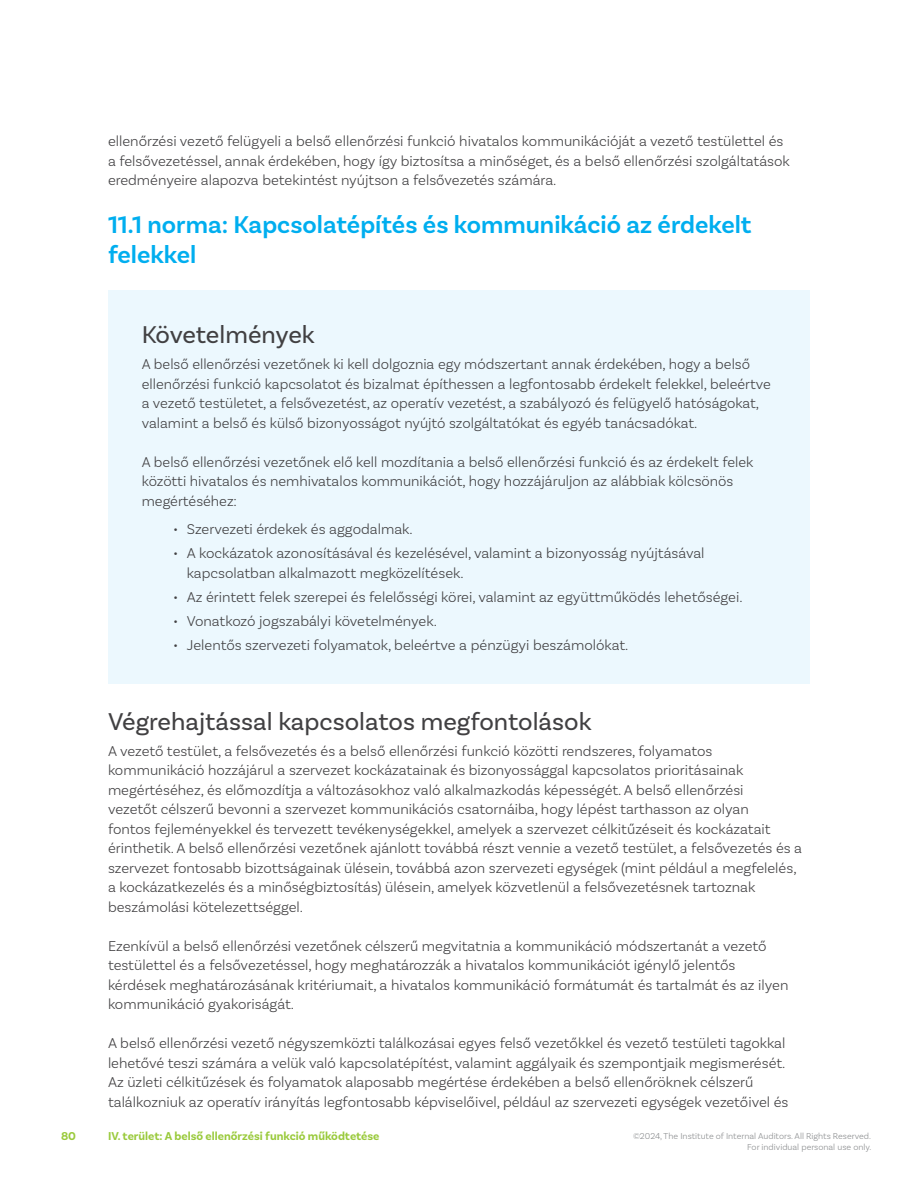
<style>
.page{position:relative;width:918px;height:1188px;background:#fff}
.page>*{position:absolute;margin:0;border:0;box-sizing:border-box;transform-origin:0 0}
.t1{font:600 25.5px/30px "Basic Sans";color:#00aeef}
.t2{font:25.5px "Basic Sans";color:#414042}
.t3{font:300 15px/19.5px "Basic Sans";color:#414042}
.t4{font:700 12px "Basic Sans";color:#9aca3c}
.t5{font:300 9px/10.8px "Basic Sans";color:#8a8c8e;text-align:right}
</style>
<div class="page">
<div style="left:108px;top:290px;width:702px;height:394px;background:#ecf8fe"></div>
<p class="t3" style="left:108px;top:131px;width:683px">ellenőrzési vezető felügyeli a belső ellenőrzési funkció hivatalos kommunikációját a vezető testülettel és a felsővezetéssel, annak érdekében, hogy így biztosítsa a minőséget, és a belső ellenőrzési szolgáltatások eredményeire alapozva betekintést nyújtson a felsővezetés számára.</p>
<h1 class="t1" style="left:108px;top:210px;width:645px">11.1 norma: Kapcsolatépítés és kommunikáció az érdekelt felekkel</h1>
<h1 class="t2" style="left:142px;top:319px;width:175px">Követelmények</h1>
<p class="t3" style="left:142px;top:354px;width:631px">A belső ellenőrzési vezetőnek ki kell dolgoznia egy módszertant annak érdekében, hogy a belső ellenőrzési funkció kapcsolatot és bizalmat építhessen a legfontosabb érdekelt felekkel, beleértve a vezető testületet, a felsővezetést, az operatív vezetést, a szabályozó és felügyelő hatóságokat, valamint a belső és külső bizonyosságot nyújtó szolgáltatókat és egyéb tanácsadókat.</p>
<p class="t3" style="left:142px;top:452px;width:613px">A belső ellenőrzési vezetőnek elő kell mozdítania a belső ellenőrzési funkció és az érdekelt felek közötti hivatalos és nemhivatalos kommunikációt, hogy hozzájáruljon az alábbiak kölcsönös megértéséhez:</p>
<p class="t3" style="left:173px;top:519px;width:241px">• Szervezeti érdekek és aggodalmak.</p>
<p class="t3" style="left:187px;top:543px;width:519px;text-indent:-14px">• A kockázatok azonosításával és kezelésével, valamint a bizonyosság nyújtásával kapcsolatban alkalmazott megközelítések.</p>
<p class="t3" style="left:173px;top:587px;width:571px">• Az érintett felek szerepei és felelősségi körei, valamint az együttműködés lehetőségei.</p>
<p class="t3" style="left:173px;top:611px;width:265px">• Vonatkozó jogszabályi követelmények.</p>
<p class="t3" style="left:173px;top:635px;width:457px">• Jelentős szervezeti folyamatok, beleértve a pénzügyi beszámolókat.</p>
<h1 class="t2" style="left:108px;top:706px;width:485px">Végrehajtással kapcsolatos megfontolások</h1>
<p class="t3" style="left:108px;top:741px;width:696px">A vezető testület, a felsővezetés és a belső ellenőrzési funkció közötti rendszeres, folyamatos kommunikáció hozzájárul a szervezet kockázatainak és bizonyossággal kapcsolatos prioritásainak megértéséhez, és előmozdítja a változásokhoz való alkalmazkodás képességét. A belső ellenőrzési<br>vezetőt célszerű bevonni a szervezet kommunikációs csatornáiba, hogy lépést tarthasson az olyan<br>fontos fejleményekkel és tervezett tevékenységekkel, amelyek a szervezet célkitűzéseit és kockázatait érinthetik. A belső ellenőrzési vezetőnek ajánlott továbbá részt vennie a vezető testület, a felsővezetés és a szervezet fontosabb bizottságainak ülésein, továbbá azon szervezeti egységek (mint például a megfelelés, a kockázatkezelés és a minőségbiztosítás) ülésein, amelyek közvetlenül a felsővezetésnek tartoznak beszámolási kötelezettséggel.</p>
<p class="t3" style="left:108px;top:936px;width:682px">Ezenkívül a belső ellenőrzési vezetőnek célszerű megvitatnia a kommunikáció módszertanát a vezető testülettel és a felsővezetéssel, hogy meghatározzák a hivatalos kommunikációt igénylő jelentős kérdések meghatározásának kritériumait, a hivatalos kommunikáció formátumát és tartalmát és az ilyen kommunikáció gyakoriságát.</p>
<p class="t3" style="left:108px;top:1033px;width:682px">A belső ellenőrzési vezető négyszemközti találkozásai egyes felső vezetőkkel és vezető testületi tagokkal lehetővé teszi számára a velük való kapcsolatépítést, valamint aggályaik és szempontjaik megismerését.<br>Az üzleti célkitűzések és folyamatok alaposabb megértése érdekében a belső ellenőröknek célszerű találkozniuk az operatív irányítás legfontosabb képviselőivel, például az szervezeti egységek vezetőivel és</p>
<p class="t4" style="left:61px;top:1129px;width:17px">80</p>
<p class="t4" style="left:108px;top:1129px;width:273px">IV. terület: A belső ellenőrzési funkció működtetése</p>
<p class="t5" style="left:633px;top:1131px;width:240px">©2024, The Institute of Internal Auditors. All Rights Reserved.<br>For individual personal use only.</p>
</div>
